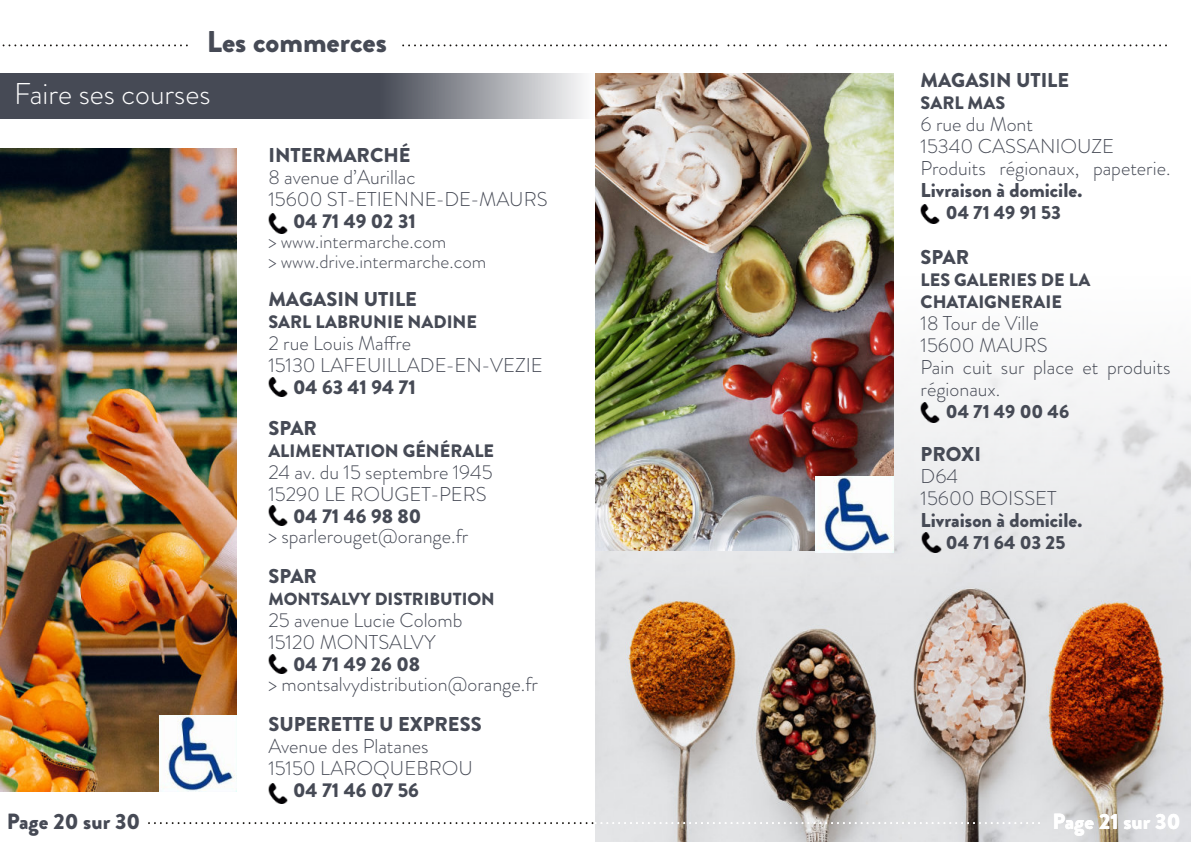
<style>
.page{position:relative;width:1191px;height:842px;background:#fff}
.page>*{position:absolute;margin:0;border:0;box-sizing:border-box;transform-origin:0 0}
.t1{font:300 30px "Brandon Grotesque";color:#fff}
.t2{font:900 30px "Brandon Grotesque";color:#464a55}
.t3{font:900 22px "Brandon Grotesque";color:#464a55}
.t4{font:900 22px "Brandon Grotesque";color:#fff}
.t5{font:300 20px/22px "Brandon Grotesque";color:#464a55}
.t6{font:900 20px "Brandon Grotesque";color:#464a55}
.t7{font:300 19px/20px "Brandon Grotesque";color:#464a55}
.t8{font:900 19px "Brandon Grotesque";color:#464a55}
.t9{font:900 18px/22px "Brandon Grotesque";color:#464a55}
.t10{font:900 17.5px "Brandon Grotesque";color:#464a55}
</style>
<div class="page">
<img style="left:595px;top:277px;width:596px;height:565px">
<img style="left:595px;top:73px;width:298px;height:477px">
<img style="left:0;top:73px;width:583px;height:45px">
<svg style="left:403px;top:44px;width:764px;height:2px"></svg>
<svg style="left:2px;top:44px;width:186px;height:2px"></svg>
<img style="left:268px;top:214px;width:20px;height:19px">
<img style="left:920px;top:204px;width:20px;height:19px">
<img style="left:921px;top:533px;width:20px;height:19px">
<img style="left:920px;top:403px;width:20px;height:19px">
<img style="left:268px;top:377px;width:20px;height:19px">
<img style="left:268px;top:506px;width:20px;height:19px">
<img style="left:268px;top:784px;width:20px;height:19px">
<img style="left:268px;top:654px;width:20px;height:19px">
<img style="left:0;top:148px;width:237px;height:643px">
<img style="left:159px;top:716px;width:78px;height:75px">
<img style="left:816px;top:477px;width:77px;height:75px">
<svg style="left:149px;top:822px;width:893px;height:2px"></svg>
<h1 class="t2" style="left:207px;top:31px;width:182px">Les commerces</h1>
<h1 class="t1" style="left:14px;top:83px;width:198px">Faire ses courses</h1>
<p class="t6" style="left:268px;top:148px;width:144px">INTERMARCHÉ</p>
<p class="t5" style="left:268px;top:169px;width:281px">8 avenue d’Aurillac<br>15600 ST-ETIENNE-DE-MAURS</p>
<p class="t6" style="left:293px;top:214px;width:124px">04 71 49 02 31</p>
<p class="t7" style="left:268px;top:235px;width:219px">&gt; www.intermarche.com<br>&gt; www.drive.intermarche.com</p>
<p class="t6" style="left:268px;top:292px;width:150px">MAGASIN UTILE</p>
<p class="t9" style="left:268px;top:314px;width:210px">SARL LABRUNIE NADINE</p>
<p class="t5" style="left:268px;top:335px;width:276px">2 rue Louis Maffre<br>15130 LAFEUILLADE-EN-VEZIE</p>
<p class="t6" style="left:293px;top:380px;width:124px">04 63 41 94 71</p>
<p class="t6" style="left:268px;top:421px;width:50px">SPAR</p>
<p class="t9" style="left:268px;top:442px;width:227px">ALIMENTATION GÉNÉRALE</p>
<p class="t5" style="left:268px;top:464px;width:226px">24 av. du 15 septembre 1945<br>15290 LE ROUGET-PERS</p>
<p class="t6" style="left:293px;top:509px;width:130px">04 71 46 98 80</p>
<p class="t5" style="left:268px;top:528px;width:201px">&gt; sparlerouget@orange.fr</p>
<p class="t6" style="left:268px;top:569px;width:50px">SPAR</p>
<p class="t10" style="left:268px;top:593px;width:228px">MONTSALVY DISTRIBUTION</p>
<p class="t5" style="left:268px;top:612px;width:195px">25 avenue Lucie Colomb<br>15120 MONTSALVY</p>
<p class="t6" style="left:293px;top:657px;width:129px">04 71 49 26 08</p>
<p class="t5" style="left:268px;top:676px;width:271px">&gt; montsalvydistribution@orange.fr</p>
<p class="t6" style="left:268px;top:717px;width:215px">SUPERETTE U EXPRESS</p>
<p class="t5" style="left:268px;top:738px;width:206px">Avenue des Platanes<br>15150 LAROQUEBROU</p>
<p class="t6" style="left:293px;top:783px;width:127px">04 71 46 07 56</p>
<p class="t6" style="left:920px;top:73px;width:150px">MAGASIN UTILE</p>
<p class="t9" style="left:920px;top:95px;width:86px">SARL MAS</p>
<p class="t5" style="left:920px;top:116px;width:251px">6 rue du Mont<br>15340 CASSANIOUZE<br>Produits régionaux, papeterie.</p>
<p class="t6" style="left:920px;top:183px;width:163px">Livraison à domicile.</p>
<p class="t8" style="left:945px;top:206px;width:117px">04 71 49 91 53</p>
<p class="t6" style="left:920px;top:250px;width:50px">SPAR</p>
<p class="t9" style="left:920px;top:272px;width:171px">LES GALERIES DE LA<br>CHATAIGNERAIE</p>
<p class="t5" style="left:920px;top:315px;width:251px">18 Tour de Ville<br>15600 MAURS<br>Pain cuit sur place et produits régionaux.</p>
<p class="t8" style="left:945px;top:405px;width:125px">04 71 49 00 46</p>
<p class="t6" style="left:920px;top:447px;width:62px">PROXI</p>
<p class="t5" style="left:920px;top:468px;width:137px">D64<br>15600 BOISSET</p>
<p class="t6" style="left:920px;top:513px;width:163px">Livraison à domicile.</p>
<p class="t8" style="left:945px;top:536px;width:121px">04 71 64 03 25</p>
<p class="t3" style="left:7px;top:814px;width:135px">Page 20 sur 30</p>
<p class="t4" style="left:1052px;top:814px;width:129px">Page 21 sur 30</p>
</div>
